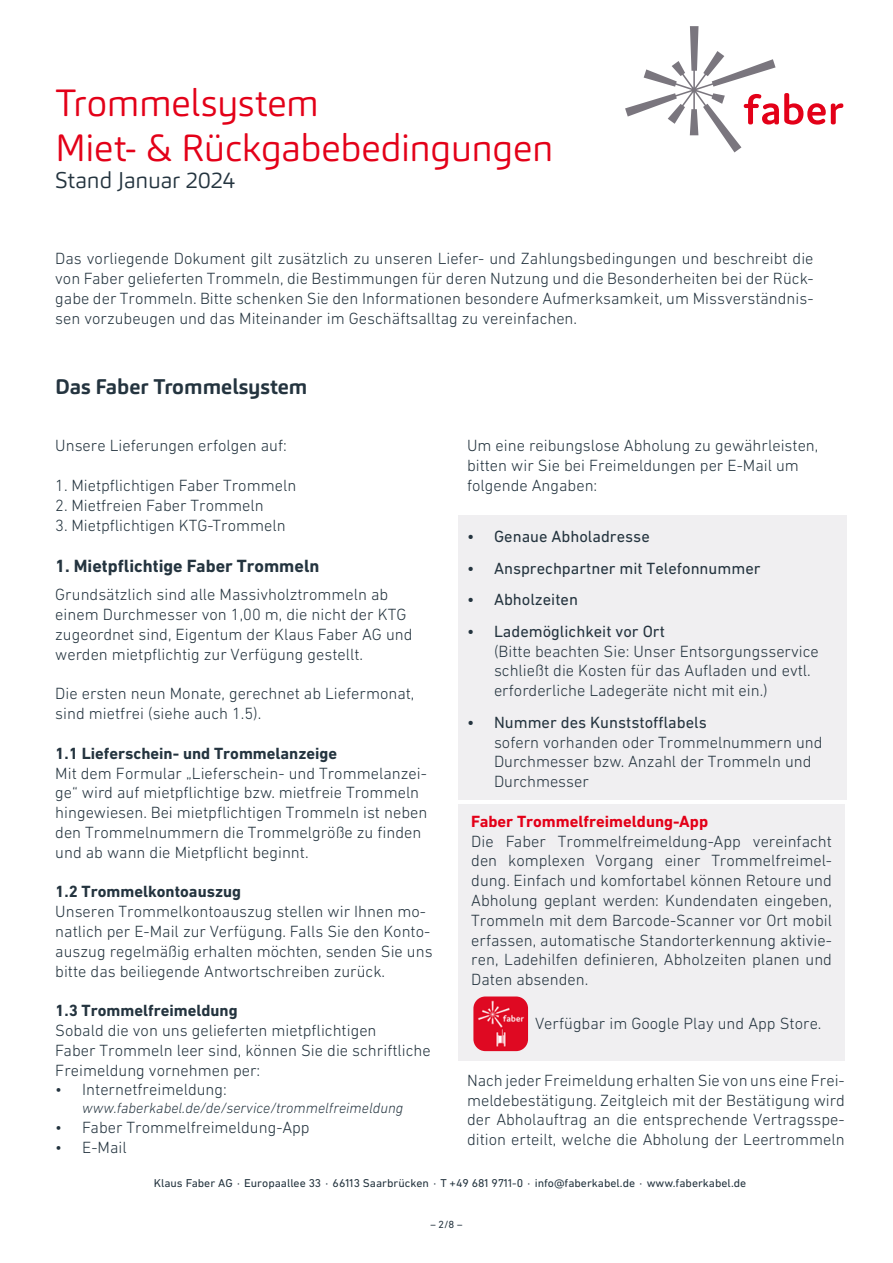
<style>
.page{position:relative;width:893px;height:1263px;background:#fff}
.page>*{position:absolute;margin:0;border:0;box-sizing:border-box;transform-origin:0 0}
.t1{font:300 37.5px/45px "Carnas";letter-spacing:-.01em;color:#e30018}
.t2{font:300 22.5px "Carnas";letter-spacing:-.015em;color:#24343f}
.t3{font:700 21px "Carnas";color:#24343f}
.t4{font:700 18px "DIN Next W1 G";color:#24343f}
.t5{font:300 16.5px/19.8px "DIN Next W1 G";color:#24343f}
.t6{font:16.5px "DIN Next W1 G";color:#24343f}
.t7{font:700 16.5px "DIN Next W1 G";color:#24343f}
.t8{font:700 16.5px "DIN Next W1 G";color:#e30018}
.t9{font:italic 300 15px "DIN Next W1 G";color:#24343f}
.t10{font:11.55px "DIN Next W1 G";color:#24343f}
.t11{font:10.5px "DIN Next W1 G";color:#24343f}
</style>
<div class="page">
<svg style="left:625px;top:26px;width:218px;height:126px"></svg>
<div style="left:458px;top:514px;width:388px;height:285px;background:#f0eff1"></div>
<div style="left:458px;top:804px;width:387px;height:256px;background:#f0eff1"></div>
<img style="left:473px;top:996px;width:55px;height:55px">
<h1 class="t1" style="left:55px;top:81px;width:500px">Trommelsystem<br>Miet- &amp; Rückgabebedingungen</h1>
<h2 class="t2" style="left:55px;top:166px;width:181px">Stand Januar 2024</h2>
<p class="t5" style="left:55px;top:249px;width:760px;text-align:justify">Das vorliegende Dokument gilt zusätzlich zu unseren Liefer- und Zahlungsbedingungen und beschreibt die von Faber gelieferten Trommeln, die Bestimmungen für deren Nutzung und die Besonderheiten bei der Rück&shy;gabe der Trommeln. Bitte schenken Sie den Informationen besondere Aufmerksamkeit, um Missverständnis&shy;sen vorzubeugen und das Miteinander im Geschäftsalltag zu vereinfachen.</p>
<p class="t3" style="left:55px;top:373px;width:254px">Das Faber Trommelsystem</p>
<p class="t5" style="left:55px;top:436px;width:233px">Unsere Lieferungen erfolgen auf:</p>
<p class="t5" style="left:55px;top:475px;width:242px">1. Mietpflichtigen Faber Trommeln</p>
<p class="t5" style="left:55px;top:495px;width:210px">2. Mietfreien Faber Trommeln</p>
<p class="t5" style="left:55px;top:515px;width:232px">3. Mietpflichtigen KTG-Trommeln</p>
<p class="t4" style="left:55px;top:555px;width:266px">1. Mietpflichtige Faber Trommeln</p>
<p class="t5" style="left:55px;top:585px;width:359px">Grundsätzlich sind alle Massivholztrommeln ab einem Durchmesser von 1,00 m, die nicht der KTG zugeordnet sind, Eigentum der Klaus Faber AG und werden mietpflichtig zur Verfügung gestellt.</p>
<p class="t5" style="left:55px;top:684px;width:361px">Die ersten neun Monate, gerechnet ab Liefermonat, sind mietfrei (siehe auch 1.5).</p>
<p class="t7" style="left:55px;top:743px;width:283px">1.1 Lieferschein- und Trommelanzeige</p>
<p class="t5" style="left:55px;top:763px;width:374px">Mit dem Formular „Lieferschein- und Trommelanzei&shy;ge“ wird auf mietpflichtige bzw. mietfreie Trommeln hingewiesen. Bei mietpflichtigen Trommeln ist neben den Trommelnummern die Trommelgröße zu finden und ab wann die Mietpflicht beginnt.</p>
<p class="t7" style="left:55px;top:882px;width:187px">1.2 Trommelkontoauszug</p>
<p class="t5" style="left:55px;top:901px;width:379px">Unseren Trommelkontoauszug stellen wir Ihnen mo&shy;natlich per E-Mail zur Verfügung. Falls Sie den Konto&shy;auszug regelmäßig erhalten möchten, senden Sie uns bitte das beiliegende Antwortschreiben zurück.</p>
<p class="t7" style="left:55px;top:1001px;width:184px">1.3 Trommelfreimeldung</p>
<p class="t5" style="left:55px;top:1020px;width:377px">Sobald die von uns gelieferten mietpflichtigen<br>Faber Trommeln leer sind, können Sie die schriftliche<br>Freimeldung vornehmen per:</p>
<p class="t5" style="left:55px;top:1080px;width:173px">• Internetfreimeldung:</p>
<p class="t9" style="left:82px;top:1100px;width:323px">www.faberkabel.de/de/service/trommelfreimeldung</p>
<p class="t5" style="left:55px;top:1117px;width:256px">• Faber Trommelfreimeldung-App</p>
<p class="t5" style="left:55px;top:1137px;width:73px">• E-Mail</p>
<p class="t5" style="left:467px;top:436px;width:353px">Um eine reibungslose Abholung zu gewährleisten, bitten wir Sie bei Freimeldungen per E-Mail um folgende Angaben:</p>
<p class="t6" style="left:467px;top:527px;width:184px">• Genaue Abholadresse</p>
<p class="t6" style="left:467px;top:559px;width:295px">• Ansprechpartner mit Telefonnummer</p>
<p class="t6" style="left:467px;top:590px;width:112px">• Abholzeiten</p>
<p class="t6" style="left:467px;top:622px;width:199px">• Lademöglichkeit vor Ort</p>
<p class="t5" style="left:494px;top:641px;width:326px">(Bitte beachten Sie: Unser Entsorgungsservice schließt die Kosten für das Aufladen und evtl. erforderliche Ladegeräte nicht mit ein.)</p>
<p class="t6" style="left:467px;top:713px;width:241px">• Nummer des Kunststofflabels</p>
<p class="t5" style="left:494px;top:732px;width:330px">sofern vorhanden oder Trommelnummern und<br>Durchmesser bzw. Anzahl der Trommeln und<br>Durchmesser</p>
<p class="t8" style="left:471px;top:811px;width:238px">Faber Trommelfreimeldung-App</p>
<p class="t5" style="left:471px;top:831px;width:362px;text-align:justify">Die Faber Trommelfreimeldung-App vereinfacht den komplexen Vorgang einer Trommelfreimel&shy;dung. Einfach und komfortabel können Retoure und Abholung geplant werden: Kundendaten eingeben, Trommeln mit dem Barcode-Scanner vor Ort mobil erfassen, automatische Standorterkennung aktivie&shy;ren, Ladehilfen definieren, Abholzeiten planen und Daten absenden.</p>
<p class="t5" style="left:535px;top:1013px;width:288px">Verfügbar im Google Play und App Store.</p>
<p class="t5" style="left:467px;top:1070px;width:379px;text-align:justify">Nach jeder Freimeldung erhalten Sie von uns eine Frei&shy;meldebestätigung. Zeitgleich mit der Bestätigung wird der Abholauftrag an die entsprechende Vertragsspe&shy;dition erteilt, welche die Abholung der Leertrommeln</p>
<p class="t10" style="left:154px;top:1176px;width:594px">Klaus Faber AG · Europaallee 33 · 66113 Saarbrücken · T +49 681 9711-0 · info@faberkabel.de · www.faberkabel.de</p>
<p class="t11" style="left:431px;top:1218px;width:33px">– 2/8 –</p>
</div>
